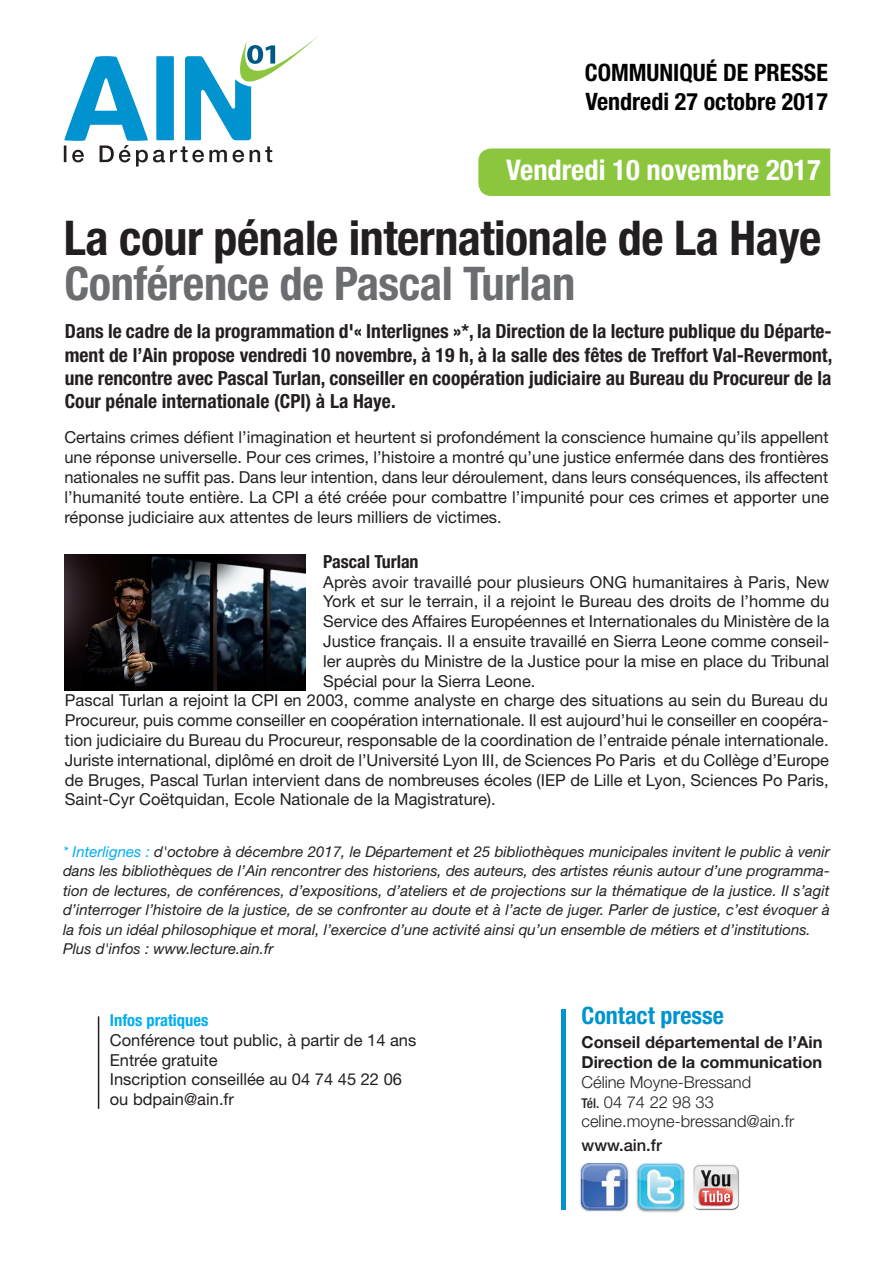
<style>
.page{position:relative;width:893px;height:1263px;background:#fff}
.page>*{position:absolute;margin:0;border:0;box-sizing:border-box;transform-origin:0 0}
.t1{font:700 condensed 48px "Helvetica Neue LT Pro";letter-spacing:-.01em;color:#231f20}
.t2{font:700 condensed 46.5px "Helvetica Neue LT Pro";letter-spacing:-.01em;color:#6c6d70}
.t3{font:700 condensed 28.5px "Helvetica Neue LT Pro";color:#fff}
.t4{font:700 condensed 24px "Helvetica Neue LT Pro";color:#000}
.t5{font:700 condensed 24px "Helvetica Neue LT Pro";color:#0093d0}
.t6{font:700 condensed 19.5px/23.4px "Helvetica Neue LT Pro";color:#231f20;text-align:justify}
.t7{font:700 condensed 18px "Helvetica Neue LT Pro";color:#231f20}
.t8{font:16.5px/19.8px "Helvetica Neue LT Pro";color:#231f20;text-align:justify}
.t9{font:300 16.5px "Helvetica Neue LT Pro";color:#231f20}
.t10{font:700 16.5px/19.8px "Helvetica Neue LT Pro";color:#231f20}
.t11{font:700 condensed 16.5px "Helvetica Neue LT Pro";color:#00aeef}
.t12{font:500 16.5px "Helvetica Neue LT Pro";color:#231f20}
.t13{font:italic 15px/19.5px "Helvetica Neue LT Pro";color:#231f20;text-align:justify}
.s1{color:#00aeef}
.s2{font-weight:500;font-stretch:condensed;font-size:13.5px}
</style>
<div class="page">
<svg style="left:64px;top:36px;width:254px;height:131px"></svg>
<div style="left:478px;top:148px;width:352px;height:48px;background:#8bc63e"></div>
<img style="left:65px;top:555px;width:240px;height:135px">
<img style="left:580px;top:1163px;width:49px;height:49px">
<img style="left:636px;top:1163px;width:49px;height:50px">
<img style="left:693px;top:1164px;width:46px;height:47px">
<svg style="left:561px;top:1009px;width:5px;height:200px"></svg>
<hr style="left:98px;top:1016px;width:1px;height:93px;background:#231f20">
<p class="t4" style="left:585px;top:58px;width:245px">COMMUNIQUÉ DE PRESSE</p>
<p class="t4" style="left:585px;top:87px;width:244px">Vendredi 27 octobre 2017</p>
<p class="t3" style="left:506px;top:153px;width:316px">Vendredi 10 novembre 2017</p>
<p class="t1" style="left:64px;top:209px;width:759px">La cour pénale internationale de La Haye</p>
<p class="t2" style="left:64px;top:256px;width:512px">Conférence de Pascal Turlan</p>
<p class="t6" style="left:65px;top:319px;width:769px">Dans le cadre de la programmation d'« Interlignes »*, la Direction de la lecture publique du Départe&shy;ment de l’Ain propose vendredi 10 novembre, à 19 h, à la salle des fêtes de Treffort Val-Revermont, une rencontre avec Pascal Turlan, conseiller en coopération judiciaire au Bureau du Procureur de la Cour pénale internationale (CPI) à La Haye.</p>
<p class="t8" style="left:64px;top:427px;width:766px">Certains crimes défient l’imagination et heurtent si profondément la conscience humaine qu’ils appellent une réponse universelle. Pour ces crimes, l’histoire a montré qu’une justice enfermée dans des frontières nationales ne suffit pas. Dans leur intention, dans leur déroulement, dans leurs conséquences, ils affectent l’humanité toute entière. La CPI a été créée pour combattre l’impunité pour ces crimes et apporter une réponse judiciaire aux attentes de leurs milliers de victimes.</p>
<p class="t7" style="left:323px;top:550px;width:97px">Pascal Turlan</p>
<p class="t8" style="left:323px;top:572px;width:508px">Après avoir travaillé pour plusieurs ONG humanitaires à Paris, New York et sur le terrain, il a rejoint le Bureau des droits de l’homme du Service des Affaires Européennes et Internationales du Ministère de la Justice français. Il a ensuite travaillé en Sierra Leone comme conseil&shy;ler auprès du Ministre de la Justice pour la mise en place du Tribunal Spécial pour la Sierra Leone.</p>
<p class="t8" style="left:65px;top:690px;width:765px">Pascal Turlan a rejoint la CPI en 2003, comme analyste en charge des situations au sein du Bureau du Procureur, puis comme conseiller en coopération internationale. Il est aujourd’hui le conseiller en coopéra&shy;tion judiciaire du Bureau du Procureur, responsable de la coordination de l’entraide pénale internationale.</p>
<p class="t8" style="left:65px;top:750px;width:766px">Juriste international, diplômé en droit de l’Université Lyon III, de Sciences Po Paris et du Collège d’Europe de Bruges, Pascal Turlan intervient dans de nombreuses écoles (IEP de Lille et Lyon, Sciences Po Paris, Saint-Cyr Coëtquidan, Ecole Nationale de la Magistrature).</p>
<p class="t13" style="left:63px;top:842px;width:768px"><span class="s1">* Interlignes :</span> d'octobre à décembre 2017, le Département et 25 bibliothèques municipales invitent le public à venir dans les bibliothèques de l’Ain rencontrer des historiens, des auteurs, des artistes réunis autour d’une programma&shy;tion de lectures, de conférences, d’expositions, d’ateliers et de projections sur la thématique de la justice. Il s’agit d’interroger l’histoire de la justice, de se confronter au doute et à l’acte de juger. Parler de justice, c’est évoquer à la fois un idéal philosophique et moral, l’exercice d’une activité ainsi qu’un ensemble de métiers et d’institutions.</p>
<p class="t13" style="left:63px;top:939px;width:212px">Plus d'infos : www.lecture.ain.fr</p>
<p class="t11" style="left:110px;top:1010px;width:100px">Infos pratiques</p>
<p class="t8" style="left:110px;top:1030px;width:308px">Conférence tout public, à partir de 14 ans</p>
<p class="t8" style="left:110px;top:1049px;width:109px">Entrée gratuite</p>
<p class="t8" style="left:110px;top:1069px;width:294px">Inscription conseillée au 04 74 45 22 06</p>
<p class="t8" style="left:110px;top:1089px;width:126px">ou bdpain@ain.fr</p>
<p class="t5" style="left:581px;top:1001px;width:144px">Contact presse</p>
<p class="t10" style="left:581px;top:1032px;width:242px">Conseil départemental de l’Ain<br>Direction de la communication</p>
<p class="t9" style="left:581px;top:1072px;width:171px">Céline Moyne-Bressand</p>
<p class="t9" style="left:581px;top:1091px;width:134px"><span class="s2">Tél.</span> 04 74 22 98 33</p>
<p class="t9" style="left:581px;top:1111px;width:214px">celine.moyne-bressand@ain.fr</p>
<p class="t12" style="left:581px;top:1136px;width:82px">www.ain.fr</p>
</div>
